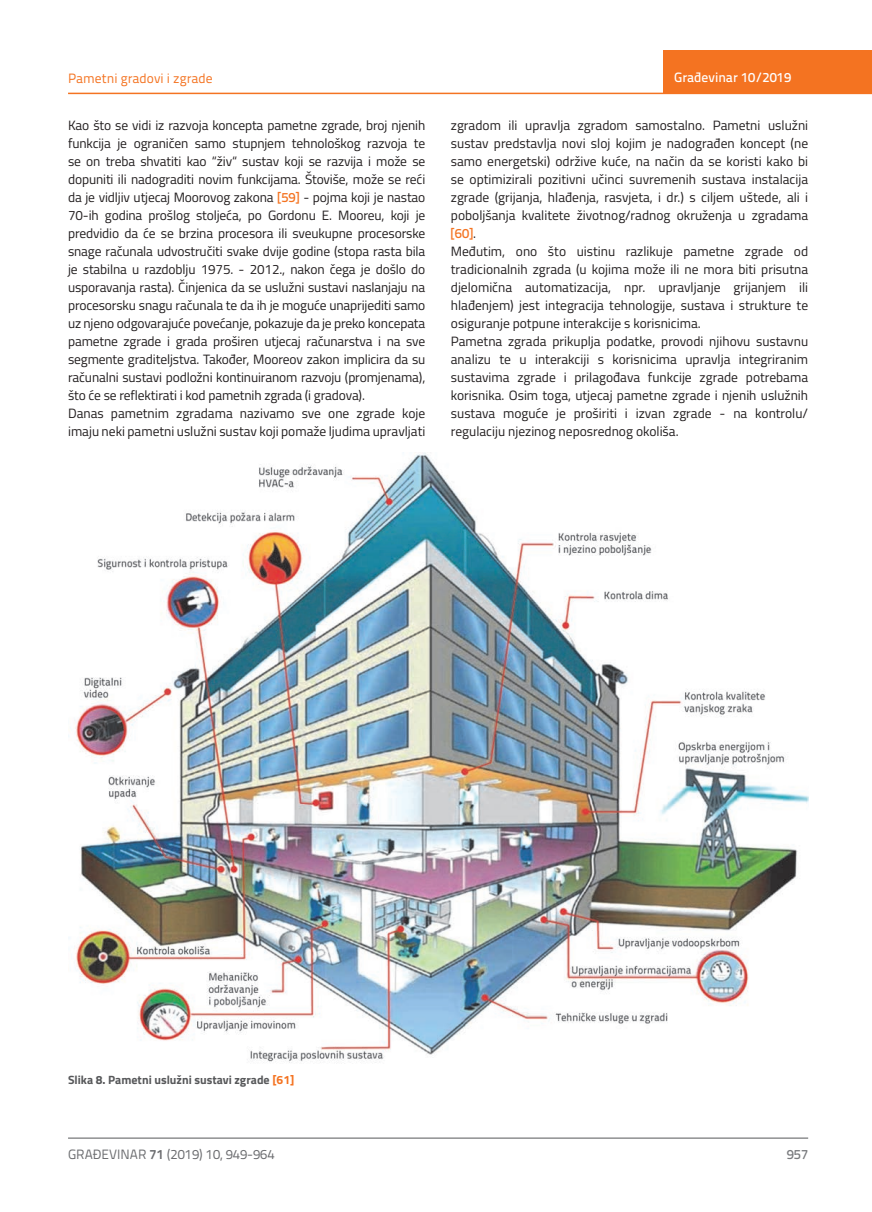
<style>
.page{position:relative;width:872px;height:1212px;background:#fff}
.page>*{position:absolute;margin:0;border:0;box-sizing:border-box;transform-origin:0 0}
.t1{font:13.5px/18px "Titillium";letter-spacing:-.01em;color:#231f20}
.t2{font:13.5px "Titillium Text 22 L";color:#6c6d70}
.t3{font:13.5px "Titillium Text 22 L";color:#f47321}
.t4{font:500 13.5px "Titillium Text 22 L";color:#fff}
.t5{font:500 13.5px "Titillium Text 22 L";color:#f47321}
.t6{font:500 13.5px "Titillium Text 22 L";color:#787a7d}
.t7{font:700 12px "Titillium";color:#57585a}
.s1{font-family:"Titillium Text 22 L";font-weight:500;color:#f47321}
.s2{font-family:"Titillium";font-weight:400;color:#231f20}
.s3{color:#f47321}
.s4{font-weight:700}
</style>
<div class="page">
<hr style="left:68px;top:93px;width:804px;height:1px;background:#f47321">
<div style="left:663px;top:50px;width:209px;height:44px;background:#f47321"></div>
<hr style="left:68px;top:1138px;width:740px;height:1px;background:#57585a">
<img style="left:68px;top:452px;width:740px;height:611px">
<p class="t4" style="left:674px;top:67px;width:118px">Građevinar 10/2019</p>
<p class="t3" style="left:68px;top:68px;width:146px">Pametni gradovi i zgrade</p>
<p class="t1" style="left:68px;top:115px;width:359px">Kao što se vidi iz razvoja koncepta pametne zgrade, broj njenih funkcija je ograničen samo stupnjem tehnološkog razvoja te se on treba shvatiti kao “živ“ sustav koji se razvija i može se dopuniti ili nadograditi novim funkcijama. Štoviše, može se reći da je vidljiv utjecaj Moorovog zakona <span class="s1">[59]</span> - pojma koji je nastao 70-ih godina prošlog stoljeća, po Gordonu E. Mooreu, koji je predvidio da će se brzina procesora ili sveukupne procesorske snage računala udvostručiti svake dvije godine (stopa rasta bila je stabilna u razdoblju 1975. - 2012., nakon čega je došlo do usporavanja rasta). Činjenica da se uslužni sustavi naslanjaju na procesorsku snagu računala te da ih je moguće unaprijediti samo uz njeno odgovarajuće povećanje, pokazuje da je preko koncepata pametne zgrade i grada proširen utjecaj računarstva i na sve segmente graditeljstva. Također, Mooreov zakon implicira da su računalni sustavi podložni kontinuiranom razvoju (promjenama), što će se reflektirati i kod pametnih zgrada (i gradova).<br>Danas pametnim zgradama nazivamo sve one zgrade koje imaju neki pametni uslužni sustav koji pomaže ljudima upravljati</p>
<p class="t1" style="left:451px;top:115px;width:359px;text-align:justify">zgradom ili upravlja zgradom samostalno. Pametni uslužni sustav predstavlja novi sloj kojim je nadograđen koncept (ne samo energetski) održive kuće, na način da se koristi kako bi se optimizirali pozitivni učinci suvremenih sustava instalacija zgrade (grijanja, hlađenja, rasvjeta, i dr.) s ciljem uštede, ali i poboljšanja kvalitete životnog/radnog okruženja u zgradama</p>
<p class="t5" style="left:451px;top:223px;width:27px">[60]<span class="s2">.</span></p>
<p class="t1" style="left:451px;top:241px;width:359px">Međutim, ono što uistinu razlikuje pametne zgrade od tradicionalnih zgrada (u kojima može ili ne mora biti prisutna djelomična automatizacija, npr. upravljanje grijanjem ili hlađenjem) jest integracija tehnologije, sustava i strukture te osiguranje potpune interakcije s korisnicima.<br>Pametna zgrada prikuplja podatke, provodi njihovu sustavnu analizu te u interakciji s korisnicima upravlja integriranim sustavima zgrade i prilagođava funkcije zgrade potrebama korisnika. Osim toga, utjecaj pametne zgrade i njenih uslužnih sustava moguće je proširiti i izvan zgrade - na kontrolu/ regulaciju njezinog neposrednog okoliša.</p>
<p class="t7" style="left:68px;top:1071px;width:228px">Slika 8. Pametni uslužni sustavi zgrade <span class="s3">[61]</span></p>
<p class="t2" style="left:68px;top:1144px;width:208px">GRAĐEVINAR <span class="s4">71</span> (2019) 10, 949-964</p>
<p class="t6" style="left:786px;top:1144px;width:23px">957</p>
</div>
